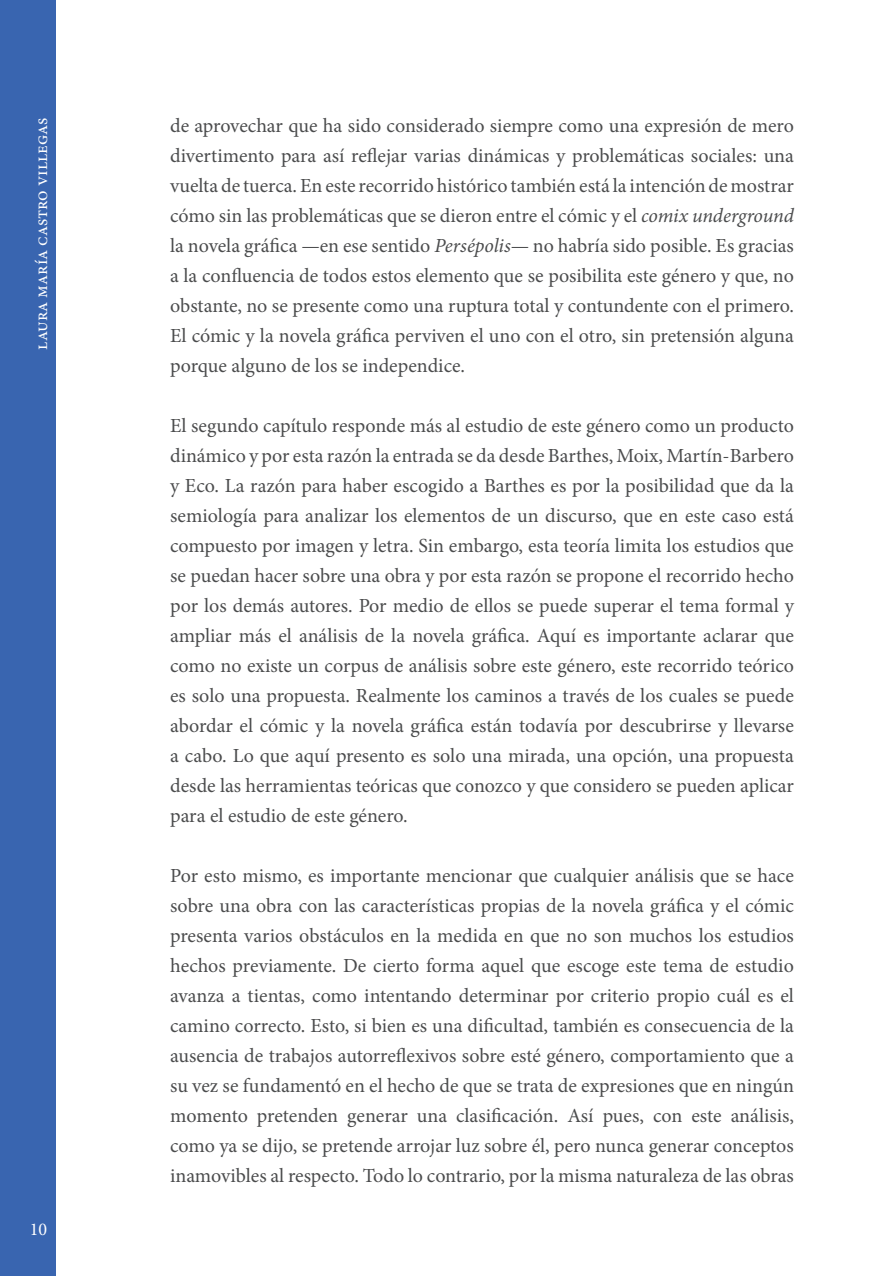
<style>
.page{position:relative;width:879px;height:1276px;background:#fff}
.page>*{position:absolute;margin:0;border:0;box-sizing:border-box;transform-origin:0 0}
.Parrafo_principal{font:20px/30px "Minion Pro";letter-spacing:-.01em;color:#4b4c4d;text-align:justify}
.Pies_de_página{font:20px/30px "Minion Pro";letter-spacing:-.01em;color:#4b4c4d;text-align:justify}
.t1{font:18px "Minion Pro";color:#fff}
.s1{font-style:italic}
</style>
<div class="page">
<div style="left:0;top:0;width:56px;height:1276px;background:#3965b0"></div>
<p class="t1" style="left:29px;top:350px;width:233px;rotate:-90deg">laura maría castro villegas</p>
<p class="Pies_de_página" style="left:170px;top:111px;width:625px">de aprovechar que ha sido considerado siempre como una expresión de mero divertimento para así reflejar varias dinámicas y problemáticas sociales: una vuelta de tuerca. En este recorrido histórico también está la intención de mostrar cómo sin las problemáticas que se dieron entre el cómic y el <span class="s1">comix underground </span>la novela gráfica —en ese sentido <span class="s1">Persépolis</span>— no habría sido posible. Es gracias a la confluencia de todos estos elemento que se posibilita este género y que, no obstante, no se presente como una ruptura total y contundente con el primero.<br>El cómic y la novela gráfica perviven el uno con el otro, sin pretensión alguna porque alguno de los se independice.</p>
<p class="Parrafo_principal" style="left:170px;top:411px;width:625px">El segundo capítulo responde más al estudio de este género como un producto dinámico y por esta razón la entrada se da desde Barthes, Moix, Martín-Barbero y Eco. La razón para haber escogido a Barthes es por la posibilidad que da la semiología para analizar los elementos de un discurso, que en este caso está compuesto por imagen y letra. Sin embargo, esta teoría limita los estudios que se puedan hacer sobre una obra y por esta razón se propone el recorrido hecho por los demás autores. Por medio de ellos se puede superar el tema formal y ampliar más el análisis de la novela gráfica. Aquí es importante aclarar que como no existe un corpus de análisis sobre este género, este recorrido teórico es solo una propuesta. Realmente los caminos a través de los cuales se puede abordar el cómic y la novela gráfica están todavía por descubrirse y llevarse a cabo. Lo que aquí presento es solo una mirada, una opción, una propuesta desde las herramientas teóricas que conozco y que considero se pueden aplicar para el estudio de este género.</p>
<p class="t1" style="left:30px;top:1217px;width:19px">10</p>
<p class="Parrafo_principal" style="left:170px;top:861px;width:625px">Por esto mismo, es importante mencionar que cualquier análisis que se hace sobre una obra con las características propias de la novela gráfica y el cómic presenta varios obstáculos en la medida en que no son muchos los estudios hechos previamente. De cierto forma aquel que escoge este tema de estudio avanza a tientas, como intentando determinar por criterio propio cuál es el camino correcto. Esto, si bien es una dificultad, también es consecuencia de la ausencia de trabajos autorreflexivos sobre esté género, comportamiento que a su vez se fundamentó en el hecho de que se trata de expresiones que en ningún momento pretenden generar una clasificación. Así pues, con este análisis, como ya se dijo, se pretende arrojar luz sobre él, pero nunca generar conceptos inamovibles al respecto. Todo lo contrario, por la misma naturaleza de las obras</p>
</div>
